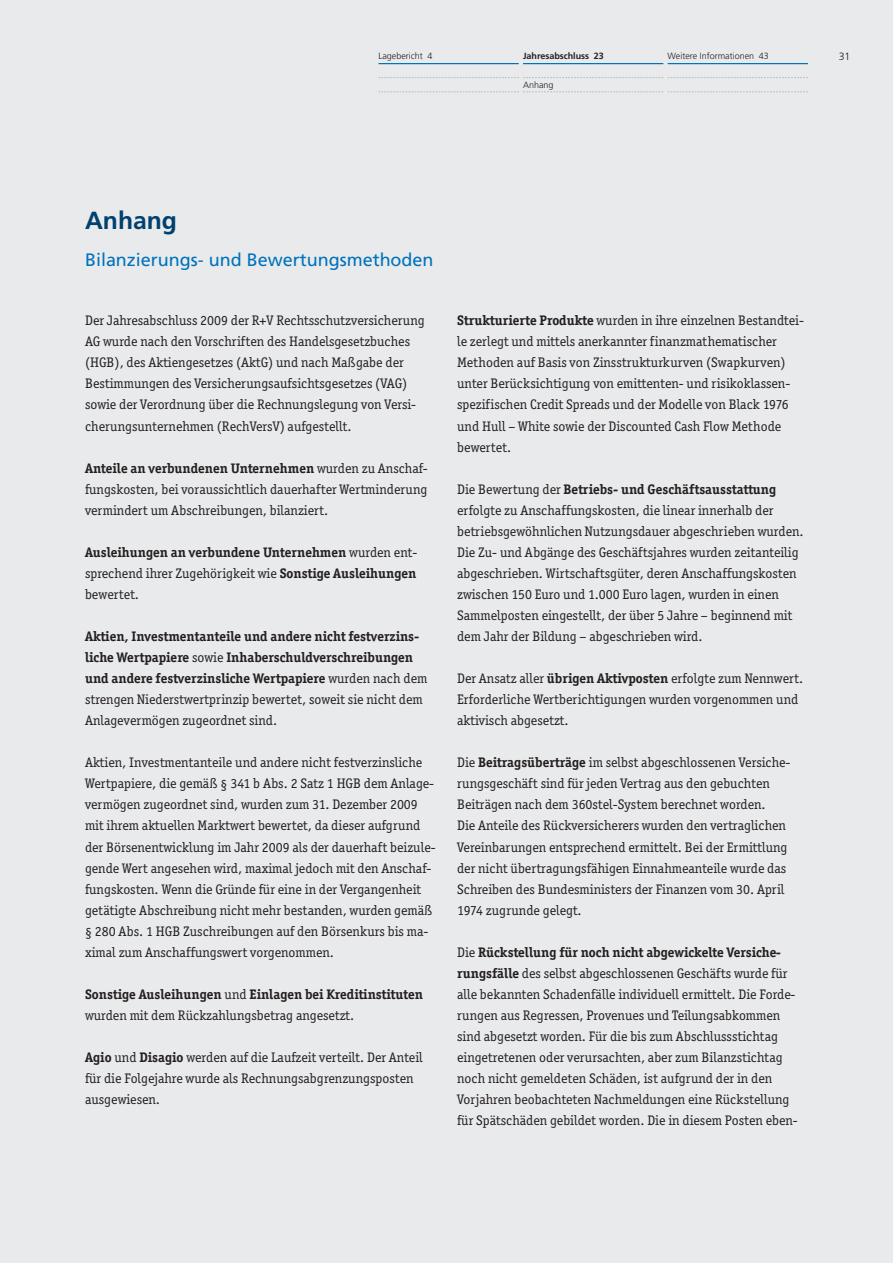
<style>
.page{position:relative;width:893px;height:1263px;background:#e9eaeb}
.page>*{position:absolute;margin:0;border:0;box-sizing:border-box;transform-origin:0 0}
.t1{font:700 24.75px "Frutiger LT";color:#004170}
.t2{font:18px "Frutiger LT";color:#0072bc}
.t3{font:13.8px/21px "Officina Ser ITC";color:#231f20}
.t4{font:700 13.8px/21px "Officina Ser ITC";color:#231f20}
.t5{font:300 10.5px "Frutiger LT";color:#231f20}
.t6{font:300 9px "Frutiger LT";color:#231f20}
.t7{font:700 9px "Frutiger LT";color:#231f20}
.s1{font-weight:700}
.s2{font-weight:400}
</style>
<div class="page">
<hr style="left:378px;top:63px;width:141px;height:1px;background:#0072bc">
<hr style="left:523px;top:63px;width:140px;height:1px;background:#0072bc">
<hr style="left:668px;top:63px;width:140px;height:1px;background:#0072bc">
<svg style="left:378px;top:77px;width:430px;height:1px"></svg>
<svg style="left:379px;top:92px;width:429px;height:1px"></svg>
<p class="t6" style="left:378px;top:53px;width:55px">Lagebericht 4</p>
<p class="t7" style="left:523px;top:53px;width:82px">Jahresabschluss 23</p>
<p class="t6" style="left:523px;top:81px;width:32px">Anhang</p>
<h1 class="t1" style="left:85px;top:210px;width:94px">Anhang</h1>
<h2 class="t2" style="left:85px;top:252px;width:350px">Bilanzierungs- und Bewertungsmethoden</h2>
<p class="t6" style="left:668px;top:53px;width:103px">Weitere Informationen 43</p>
<p class="t5" style="left:839px;top:53px;width:13px">31</p>
<p class="t3" style="left:85px;top:310px;width:341px">Der Jahresabschluss 2009 der R+V Rechtsschutzversicherung AG wurde nach den Vorschriften des Handelsgesetzbuches (HGB), des Aktiengesetzes (AktG) und nach Maßgabe der Bestimmungen des Versicherungsaufsichtsgesetzes (VAG) sowie der Verordnung über die Rechnungslegung von Versi&shy;cherungsunternehmen (RechVersV) aufgestellt.</p>
<p class="t3" style="left:85px;top:457px;width:344px;text-align:justify"><span class="s1">Anteile an verbundenen Unternehmen</span> wurden zu Anschaf&shy;fungskosten, bei voraussichtlich dauerhafter Wertminderung vermindert um Abschreibungen, bilanziert.</p>
<p class="t4" style="left:85px;top:541px;width:334px;text-align:justify">Ausleihungen an verbundene Unternehmen <span class="s2">wurden ent&shy;sprechend ihrer Zugehörigkeit wie</span> Sonstige Ausleihungen <span class="s2">bewertet.</span></p>
<p class="t4" style="left:85px;top:626px;width:344px">Aktien, Investmentanteile und andere nicht festverzins&shy;liche Wertpapiere <span class="s2">sowie</span> Inhaberschuldverschreibungen und andere festverzinsliche Wertpapiere <span class="s2">wurden nach dem strengen Niederstwertprinzip bewertet, soweit sie nicht dem Anlagevermögen zugeordnet sind.</span></p>
<p class="t3" style="left:85px;top:752px;width:352px">Aktien, Investmentanteile und andere nicht festverzinsliche Wertpapiere, die gemäß § 341 b Abs. 2 Satz 1 HGB dem Anlage&shy;vermögen zugeordnet sind, wurden zum 31. Dezember 2009 mit ihrem aktuellen Marktwert bewertet, da dieser aufgrund der Börsenentwicklung im Jahr 2009 als der dauerhaft beizule&shy;gende Wert angesehen wird, maximal jedoch mit den Anschaf&shy;fungskosten. Wenn die Gründe für eine in der Vergangenheit getätigte Abschreibung nicht mehr bestanden, wurden gemäß § 280 Abs. 1 HGB Zuschreibungen auf den Börsenkurs bis ma&shy;ximal zum Anschaffungswert vorgenommen.</p>
<p class="t4" style="left:85px;top:983px;width:339px">Sonstige Ausleihungen <span class="s2">und</span> Einlagen bei Kreditinstituten <span class="s2">wurden mit dem Rückzahlungsbetrag angesetzt.</span></p>
<p class="t3" style="left:85px;top:1047px;width:339px"><span class="s1">Agio</span> und <span class="s1">Disagio</span> werden auf die Laufzeit verteilt. Der Anteil für die Folgejahre wurde als Rechnungsabgrenzungsposten ausgewiesen.</p>
<p class="t3" style="left:457px;top:310px;width:348px"><span class="s1">Strukturierte Produkte</span> wurden in ihre einzelnen Bestandtei&shy;le zerlegt und mittels anerkannter finanzmathematischer Methoden auf Basis von Zinsstrukturkurven (Swapkurven) unter Berücksichtigung von emittenten- und risikoklassen&shy;spezifischen Credit Spreads und der Modelle von Black 1976 und Hull – White sowie der Discounted Cash Flow Methode bewertet.</p>
<p class="t3" style="left:457px;top:478px;width:348px">Die Bewertung der <span class="s1">Betriebs- und Geschäftsausstattung </span>erfolgte zu Anschaffungskosten, die linear innerhalb der betriebsgewöhnlichen Nutzungsdauer abgeschrieben wurden.<br>Die Zu- und Abgänge des Geschäftsjahres wurden zeitanteilig abgeschrieben. Wirtschaftsgüter, deren Anschaffungskosten zwischen 150 Euro und 1.000 Euro lagen, wurden in einen Sammelposten eingestellt, der über 5 Jahre – beginnend mit dem Jahr der Bildung – abgeschrieben wird.</p>
<p class="t3" style="left:457px;top:668px;width:348px">Der Ansatz aller <span class="s1">übrigen Aktivposten</span> erfolgte zum Nennwert.<br>Erforderliche Wertberichtigungen wurden vorgenommen und aktivisch abgesetzt.</p>
<p class="t3" style="left:457px;top:752px;width:335px">Die <span class="s1">Beitragsüberträge</span> im selbst abgeschlossenen Versiche&shy;rungsgeschäft sind für jeden Vertrag aus den gebuchten Beiträgen nach dem 360stel-System berechnet worden.<br>Die Anteile des Rückversicherers wurden den vertraglichen Vereinbarungen entsprechend ermittelt. Bei der Ermittlung der nicht übertragungsfähigen Einnahmeanteile wurde das Schreiben des Bundesministers der Finanzen vom 30. April 1974 zugrunde gelegt.</p>
<p class="t3" style="left:457px;top:941px;width:342px">Die <span class="s1">Rückstellung für noch nicht abgewickelte Versiche&shy;rungsfälle</span> des selbst abgeschlossenen Geschäfts wurde für alle bekannten Schadenfälle individuell ermittelt. Die Forde&shy;rungen aus Regressen, Provenues und Teilungsabkommen sind abgesetzt worden. Für die bis zum Abschlussstichtag eingetretenen oder verursachten, aber zum Bilanzstichtag noch nicht gemeldeten Schäden, ist aufgrund der in den Vorjahren beobachteten Nachmeldungen eine Rückstellung für Spätschäden gebildet worden. Die in diesem Posten eben-</p>
</div>
